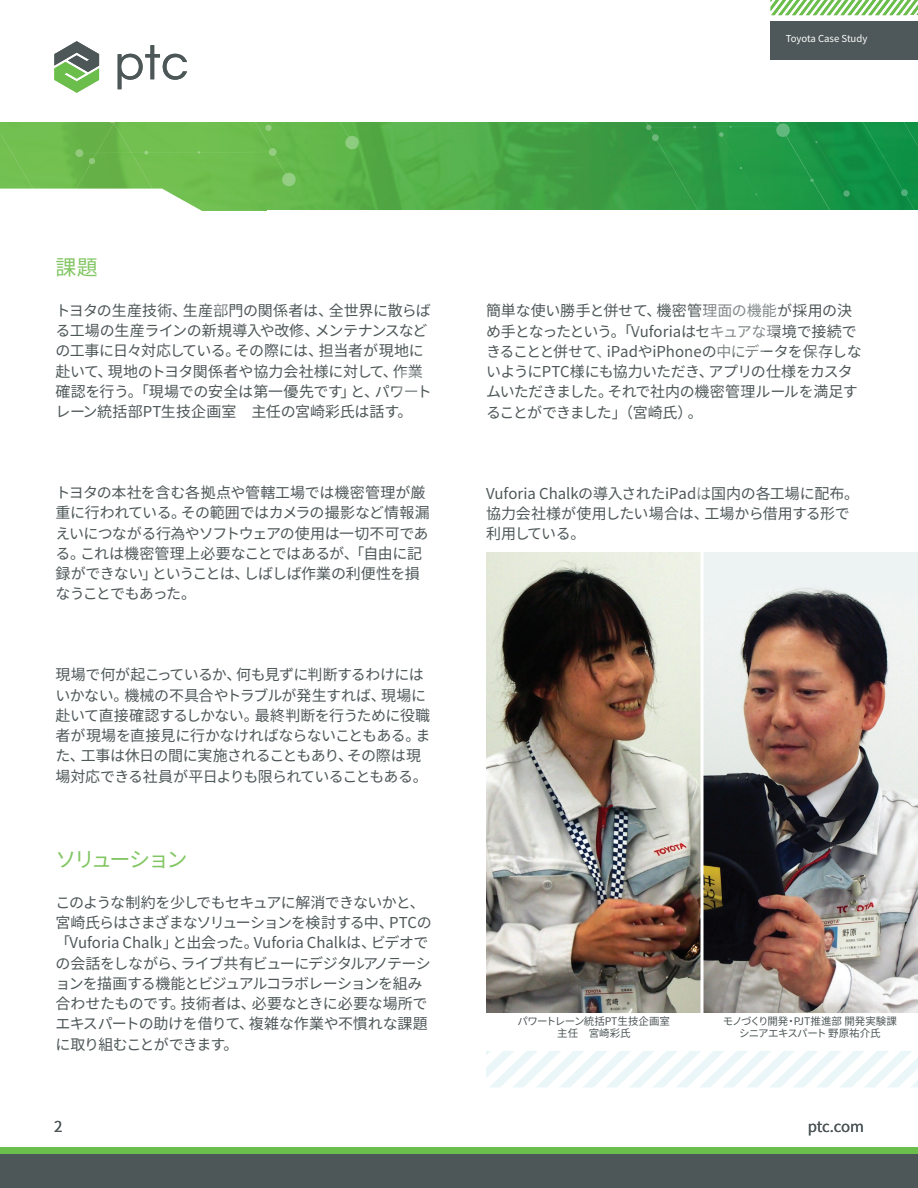
<style>
.page{position:relative;width:918px;height:1188px;background:#fff}
.page>*{position:absolute;margin:0;border:0;box-sizing:border-box;transform-origin:0 0}
.t1{font:21px "Noto Sans CJ Kjp";letter-spacing:-.125em;color:#82c663}
.t2{font:15px/20.2px "Noto Sans CJ Kjp";letter-spacing:-.025em;color:#4e5758}
.t3{font:10.5px/12.6px "Noto Sans CJ Kjp";letter-spacing:-.035em;color:#4e5758;text-align:center}
.t4{font:10.5px/12.6px "Noto Sans CJ Kjp";color:#4e5758;text-align:center}
.t5{font:9.6px "Noto Sans CJ Kjp";color:#fff}
</style>
<div class="page">
<img style="left:360px;top:122px;width:123px;height:88px">
<svg style="left:486px;top:1051px;width:432px;height:36px"></svg>
<div style="left:770px;top:21px;width:148px;height:39px;background:#4e5759"></div>
<svg style="left:483px;top:122px;width:435px;height:88px;background:#2c9a45"></svg>
<svg style="left:771px;top:0;width:147px;height:15px"></svg>
<div style="left:0;top:1154px;width:918px;height:34px;background:#4e5758"></div>
<div style="left:0;top:1147px;width:918px;height:7px;background:#6cbe4c"></div>
<svg style="left:0;top:41px;width:360px;height:170px"></svg>
<img style="left:486px;top:552px;width:214px;height:460px">
<img style="left:704px;top:552px;width:214px;height:460px">
<svg style="left:700px;top:552px;width:4px;height:461px"></svg>
<p class="t5" style="left:786px;top:33px;width:83px">Toyota Case Study</p>
<p class="t5" style="left:786px;top:33px;width:107px">Cannondal Case Study</p>
<h1 class="t1" style="left:56px;top:256px;width:44px">課題</h1>
<p class="t2" style="left:56px;top:300px;width:378px">トヨタの生産技術、生産部門の関係者は、全世界に散らばる工場の生産ラインの新規導入や改修、メンテナンスなどの工事に日々対応している。その際には、担当者が現地に赴いて、現地のトヨタ関係者や協力会社様に対して、作業確認を行う。「現場での安全は第一優先です」と、パワートレーン統括部PT生技企画室　主任の宮崎彩氏は話す。</p>
<p class="t2" style="left:56px;top:483px;width:376px">トヨタの本社を含む各拠点や管轄工場では機密管理が厳重に行われている。その範囲ではカメラの撮影など情報漏えいにつながる行為やソフトウェアの使用は一切不可である。これは機密管理上必要なことではあるが、「自由に記録ができない」ということは、しばしば作業の利便性を損なうことでもあった。</p>
<p class="t2" style="left:56px;top:665px;width:376px">現場で何が起こっているか、何も見ずに判断するわけにはいかない。機械の不具合やトラブルが発生すれば、現場に赴いて直接確認するしかない。最終判断を行うために役職者が現場を直接見に行かなければならないこともある。また、工事は休日の間に実施されることもあり、その際は現場対応できる社員が平日よりも限られていることもある。</p>
<h1 class="t1" style="left:56px;top:848px;width:133px">ソリューション</h1>
<p class="t2" style="left:56px;top:893px;width:378px">このような制約を少しでもセキュアに解消できないかと、宮崎氏らはさまざまなソリューションを検討する中、PTCの「Vuforia Chalk」と出会った。Vuforia Chalkは、ビデオでの会話をしながら、ライブ共有ビューにデジタルアノテーションを描画する機能とビジュアルコラボレーションを組み合わせたものです。技術者は、必要なときに必要な場所でエキスパートの助けを借りて、複雑な作業や不慣れな課題に取り組むことができます。</p>
<p class="t2" style="left:486px;top:301px;width:377px">簡単な使い勝手と併せて、機密管理面の機能が採用の決め手となったという。「Vuforiaはセキュアな環境で接続できることと併せて、iPadやiPhoneの中にデータを保存しないようにPTC様にも協力いただき、アプリの仕様をカスタムいただきました。それで社内の機密管理ルールを満足することができました」（宮崎氏）。</p>
<p class="t2" style="left:486px;top:483px;width:375px">Vuforia Chalkの導入されたiPadは国内の各工場に配布。協力会社様が使用したい場合は、工場から借用する形で利用している。</p>
<p class="t4" style="left:518px;top:1015px;width:154px">パワートレーン統括PT生技企画室主任　宮崎彩氏</p>
<p class="t3" style="left:723px;top:1015px;width:176px">モノづくり開発・PJT推進部 開発実験課シニアエキスパート 野原祐介氏</p>
<p class="t2" style="left:54px;top:1116px;width:10px">2</p>
<p class="t2" style="left:808px;top:1116px;width:58px">ptc.com</p>
</div>
